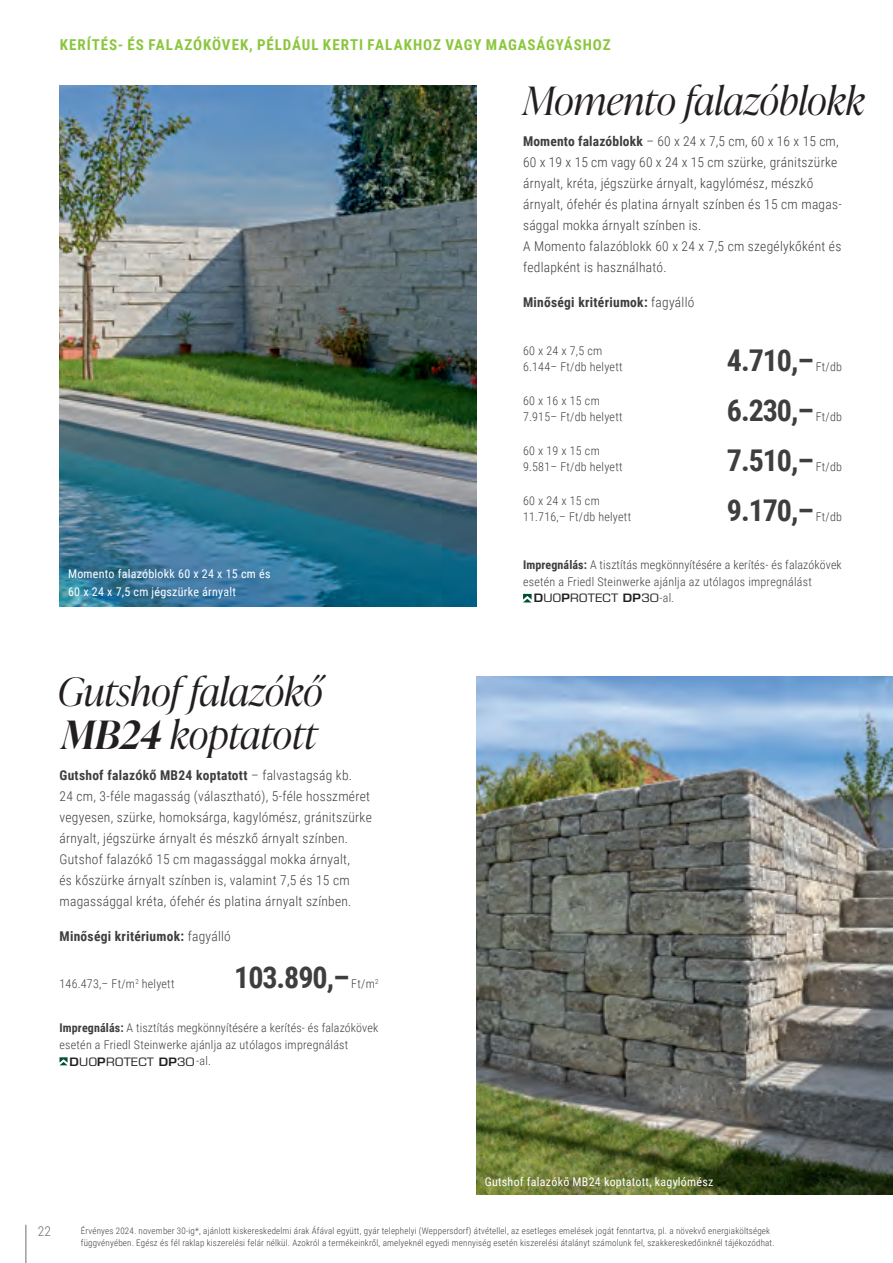
<style>
.page{position:relative;width:893px;height:1263px;background:#fff}
.page>*{position:absolute;margin:0;border:0;box-sizing:border-box;transform-origin:0 0}
.t1{font:italic 300 39px/43.5px "Ivy Presto Display";letter-spacing:.01em;color:#231f20}
.t2{font:700 30px "Roboto Condensed";letter-spacing:-.035em;color:#3e3e3f}
.t3{font:700 15px "Roboto Condensed";letter-spacing:.06em;color:#8bc63e}
.t4{font:300 13.5px/21px "Roboto Condensed";letter-spacing:.02em;color:#3e3e3f}
.t5{font:700 13.5px "Roboto Condensed";letter-spacing:.02em;color:#3e3e3f}
.t6{font:300 13.5px "Roboto Condensed";color:#6c6d70}
.t7{font:300 12px/16.5px "Roboto Condensed";letter-spacing:.02em;color:#3e3e3f}
.t8{font:12px/18px "Roboto Condensed";letter-spacing:.02em;color:#fff}
.t9{font:11.25px "Eurostile LT Std";letter-spacing:.025em;color:#231f20;scale:1.1 1}
.t10{font:300 9px/12.8px "Roboto Condensed";letter-spacing:.02em;color:#3e3e3f}
.s1{font-weight:700}
.s2{font-weight:300}
.s3{font-weight:600}
.s4{font-family:"Roboto Condensed";font-weight:300;font-size:12px;color:#3e3e3f}
</style>
<div class="page">
<hr style="left:26px;top:1225px;width:1px;height:38px;background:#6c6d70">
<img style="left:476px;top:676px;width:417px;height:519px">
<svg style="left:60px;top:1057px;width:8px;height:8px"></svg>
<svg style="left:523px;top:594px;width:9px;height:8px"></svg>
<img style="left:60px;top:85px;width:416px;height:522px">
<p class="t3" style="left:60px;top:34px;width:552px">KERÍTÉS- ÉS FALAZÓKÖVEK, PÉLDÁUL KERTI FALAKHOZ VAGY MAGASÁGYÁSHOZ</p>
<h1 class="t1" style="left:523px;top:77px;width:343px">Momento falazóblokk</h1>
<p class="t4" style="left:523px;top:130px;width:320px"><span class="s1">Momento falazóblokk</span> – 60 x 24 x 7,5 cm, 60 x 16 x 15 cm, 60 x 19 x 15 cm vagy 60 x 24 x 15 cm szürke, gránitszürke árnyalt, kréta, jégszürke árnyalt, kagylómész, mészkő árnyalt, ófehér és platina árnyalt színben és 15 cm magas&shy;sággal mokka árnyalt színben is.<br>A Momento falazóblokk 60 x 24 x 7,5 cm szegélykőként és fedlapként is használható.</p>
<p class="t5" style="left:523px;top:293px;width:173px">Minőségi kritériumok: <span class="s2">fagyálló</span></p>
<p class="t7" style="left:523px;top:342px;width:101px">60 x 24 x 7,5 cm<br>6.144– Ft/db helyett</p>
<h2 class="t2" style="left:727px;top:339px;width:88px">4.710,–</h2>
<p class="t7" style="left:816px;top:358px;width:28px">Ft/db</p>
<p class="t7" style="left:523px;top:392px;width:101px">60 x 16 x 15 cm<br>7.915– Ft/db helyett</p>
<h2 class="t2" style="left:727px;top:389px;width:88px">6.230,–</h2>
<p class="t7" style="left:816px;top:408px;width:28px">Ft/db</p>
<p class="t8" style="left:68px;top:564px;width:204px">Momento falazóblokk 60 x 24 x 15 cm és<br>60 x 24 x 7,5 cm jégszürke árnyalt</p>
<h1 class="t1" style="left:58px;top:668px;width:266px">Gutshof falazókő<br><span class="s3">MB24</span> koptatott</h1>
<p class="t4" style="left:60px;top:764px;width:314px"><span class="s1">Gutshof falazÓkŐ MB24 koptatott</span> – falvastagság kb.<br>24 cm, 3-féle magasság (választható), 5-féle hosszméret vegyesen, szürke, homoksárga, kagylómész, gránitszürke árnyalt, jégszürke árnyalt és mészkő árnyalt színben.<br>Gutshof falazókő 15 cm magassággal mokka árnyalt,<br>és kőszürke árnyalt színben is, valamint 7,5 és 15 cm magassággal kréta, ófehér és platina árnyalt színben.</p>
<p class="t5" style="left:60px;top:927px;width:173px">Minőségi kritériumok: <span class="s2">fagyálló</span></p>
<p class="t7" style="left:60px;top:975px;width:116px">146.473,– Ft/m<sup>2</sup> helyett</p>
<h2 class="t2" style="left:234px;top:956px;width:117px">103.890,–</h2>
<p class="t7" style="left:351px;top:975px;width:29px">Ft/m<sup>2</sup></p>
<p class="t7" style="left:60px;top:1019px;width:320px"><span class="s1">Impregnálás:</span> A tisztítás megkönnyítésére a kerítés- és falazókövek esetén a Friedl Steinwerke ajánlja az utólagos impregnálást</p>
<p class="t9" style="left:70px;top:1055px;width:130px"><span class="s3">D</span>UO<span class="s3">P</span>ROTECT <span class="s3">DP</span>30<span class="s4">-al.</span></p>
<p class="t7" style="left:523px;top:442px;width:101px">60 x 19 x 15 cm<br>9.581– Ft/db helyett</p>
<h2 class="t2" style="left:727px;top:439px;width:88px">7.510,–</h2>
<p class="t7" style="left:816px;top:458px;width:28px">Ft/db</p>
<p class="t7" style="left:523px;top:492px;width:110px">60 x 24 x 15 cm<br>11.716,– Ft/db helyett</p>
<h2 class="t2" style="left:727px;top:489px;width:88px">9.170,–</h2>
<p class="t7" style="left:816px;top:508px;width:28px">Ft/db</p>
<p class="t7" style="left:523px;top:556px;width:320px"><span class="s1">Impregnálás:</span> A tisztítás megkönnyítésére a kerítés- és falazókövek esetén a Friedl Steinwerke ajánlja az utólagos impregnálást</p>
<p class="t9" style="left:534px;top:591px;width:129px"><span class="s3">D</span>UO<span class="s3">P</span>ROTECT <span class="s3">DP</span>30<span class="s4">-al.</span></p>
<p class="t8" style="left:485px;top:1173px;width:230px">Gutshof falazókő MB24 koptatott, kagylómész</p>
<p class="t6" style="left:38px;top:1221px;width:15px">22</p>
<p class="t10" style="left:81px;top:1224px;width:695px">Érvényes 2024. november 30-ig*, ajánlott kiskereskedelmi árak Áfával együtt, gyár telephelyi (Weppersdorf) átvétellel, az esetleges emelések jogát fenntartva, pl. a növekvő energiaköltségek függvényében. Egész és fél raklap kiszerelési felár nélkül. Azokról a termékeinkről, amelyeknél egyedi mennyiség esetén kiszerelési átalányt számolunk fel, szakkereskedőinknél tájékozódhat.</p>
</div>
